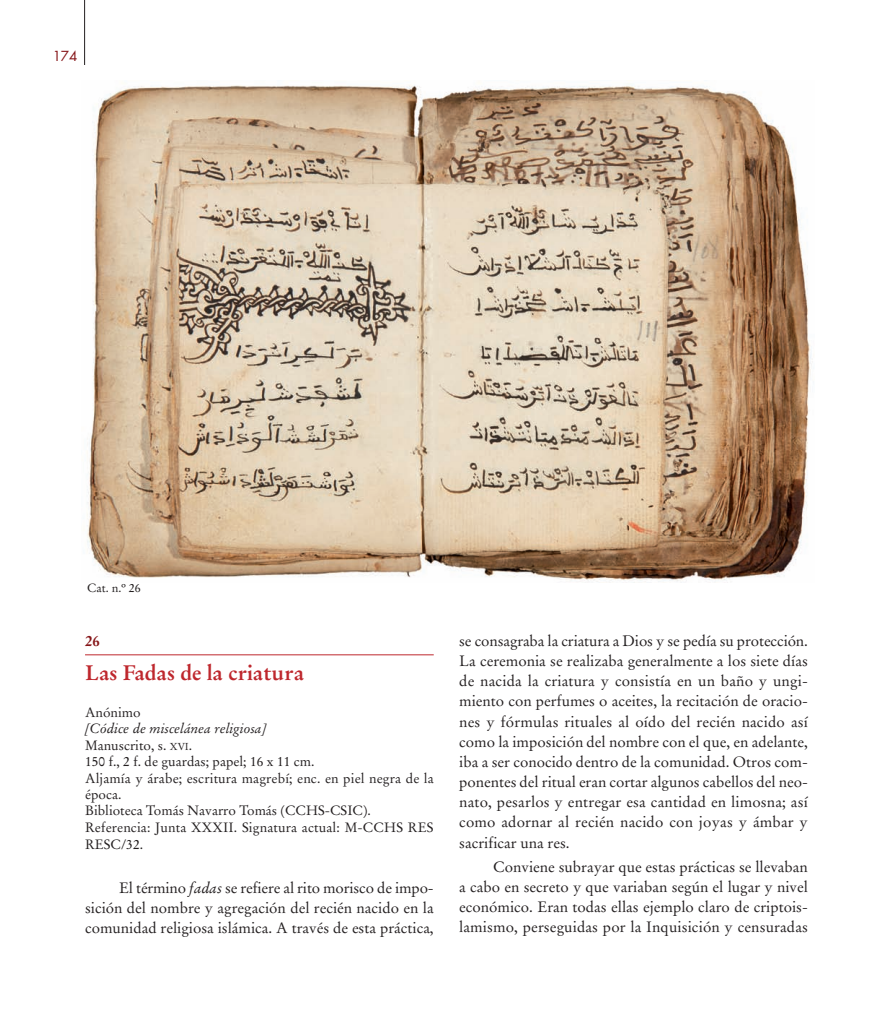
<style>
.page{position:relative;width:893px;height:1021px;background:#fff}
.page>*{position:absolute;margin:0;border:0;box-sizing:border-box;transform-origin:0 0}
.t1{font:700 21px "Stempel Garamond Ud O Pro";color:#be272d}
.t2{font:15px/20.1px "Stempel Garamond Ud O Pro";letter-spacing:.005em;color:#231f20;text-align:justify}
.t3{font:700 15px "Stempel Garamond Ud O Pro";color:#861518}
.t4{font:13.5px/16.5px "Stempel Garamond Ud O Pro";letter-spacing:.01em;color:#231f20}
.t5{font:13.5px "Futura";color:#861518}
.t6{font:12px "Stempel Garamond Ud O Pro";color:#231f20}
.s1{font-style:italic}
.s2{font-size:10.2px}
</style>
<div class="page">
<hr style="left:84px;top:0;width:1px;height:72px;background:#231f20">
<hr style="left:85px;top:654px;width:349px;height:1px;background:#be272d">
<img style="left:87px;top:85px;width:726px;height:497px">
<p class="t5" style="left:53px;top:50px;width:26px">174</p>
<p class="t6" style="left:87px;top:582px;width:55px">Cat. n.º 26</p>
<p class="t3" style="left:85px;top:634px;width:16px">26</p>
<h1 class="t1" style="left:85px;top:663px;width:221px">Las Fadas de la criatura</h1>
<p class="t4" style="left:85px;top:705px;width:57px">Anónimo</p>
<p class="t4" style="left:85px;top:721px;width:350px"><span class="s1">[Códice de miscelánea religiosa]<br></span>Manuscrito, s. <span class="s2">XVI</span>.<br>150 f., 2 f. de guardas; papel; 16 x 11 cm.<br>Aljamía y árabe; escritura magrebí; enc. en piel negra de la época.<br>Biblioteca Tomás Navarro Tomás (CCHS-CSIC).<br>Referencia: Junta XXXII. Signatura actual: M-CCHS RES RESC/32.</p>
<p class="t2" style="left:85px;top:879px;width:350px;line-height:19.6px;text-indent:34px">El término <span class="s1">fadas</span> se refiere al rito morisco de impo&shy;sición del nombre y agregación del recién nacido en la comunidad religiosa islámica. A través de esta práctica,</p>
<p class="t2" style="left:459px;top:632px;width:350px">se consagraba la criatura a Dios y se pedía su protección.<br>La ceremonia se realizaba generalmente a los siete días de nacida la criatura y consistía en un baño y ungi&shy;miento con perfumes o aceites, la recitación de oracio&shy;nes y fórmulas rituales al oído del recién nacido así como la imposición del nombre con el que, en adelante, iba a ser conocido dentro de la comunidad. Otros com&shy;ponentes del ritual eran cortar algunos cabellos del neo&shy;nato, pesarlos y entregar esa cantidad en limosna; así como adornar al recién nacido con joyas y ámbar y sacrificar una res.</p>
<p class="t2" style="left:459px;top:858px;width:350px;text-indent:34px">Conviene subrayar que estas prácticas se llevaban a cabo en secreto y que variaban según el lugar y nivel económico. Eran todas ellas ejemplo claro de criptois&shy;lamismo, perseguidas por la Inquisición y censuradas</p>
</div>
